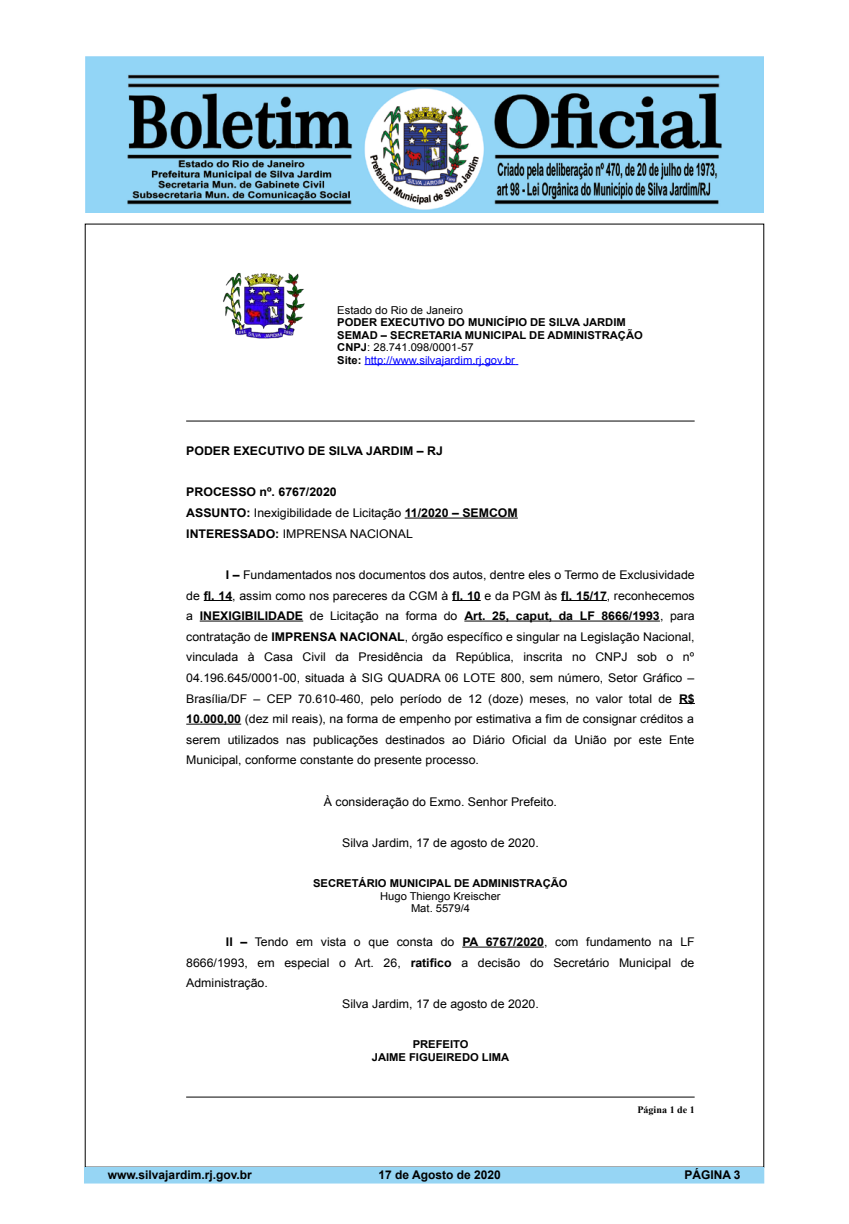
<style>
.page{position:relative;width:849px;height:1224px;background:#fff}
.page>*{position:absolute;margin:0;border:0;box-sizing:border-box;transform-origin:0 0}
.t1{font:12px/20.6px "Arial";color:#000;text-align:justify}
.t2{font:700 12px/20.6px "Arial";color:#000}
.t3{font:700 10.9px/12.5px "Arial";color:#000}
.t4{font:10.9px/12.5px "Arial";color:#000;text-align:center}
.t5{font:700 9.8px "Times New Roman";color:#000}
.s1{font-weight:400}
.s2{font-weight:400;color:#00f}
.s3{font-weight:700}
</style>
<div class="page">
<img style="left:85px;top:57px;width:679px;height:155px">
<div style="left:84px;top:1167px;width:680px;height:16px;background:#96d5f4"></div>
<hr style="left:364px;top:364px;width:151px;height:1px;background:#00f">
<hr style="left:405px;top:518px;width:113px;height:1px;background:#000">
<svg style="left:204px;top:600px;width:28px;height:1px"></svg>
<svg style="left:452px;top:600px;width:29px;height:1px"></svg>
<hr style="left:561px;top:600px;width:46px;height:1px;background:#000">
<hr style="left:200px;top:621px;width:103px;height:1px;background:#000">
<hr style="left:464px;top:621px;width:196px;height:1px;background:#000">
<svg style="left:679px;top:703px;width:16px;height:1px"></svg>
<hr style="left:186px;top:724px;width:55px;height:1px;background:#000">
<svg style="left:462px;top:947px;width:24px;height:1px"></svg>
<hr style="left:486px;top:947px;width:30px;height:1px;background:#000">
<svg style="left:516px;top:947px;width:28px;height:1px"></svg>
<hr style="left:186px;top:421px;width:508px;height:1px;background:#000">
<hr style="left:186px;top:1097px;width:508px;height:1px;background:#000">
<img style="left:223px;top:273px;width:82px;height:66px">
<p class="t4" style="left:337px;top:304px;width:127px">Estado do Rio de Janeiro</p>
<p class="t3" style="left:337px;top:316px;width:307px">PODER EXECUTIVO DO MUNICÍPIO DE SILVA JARDIM SEMAD – SECRETARIA MUNICIPAL DE ADMINISTRAÇÃO CNPJ<span class="s1">: 28.741.098/0001-57<br></span>Site: <span class="s2">http://www.silvajardim.rj.gov.br</span></p>
<p class="t2" style="left:186px;top:441px;width:258px">PODER EXECUTIVO DE SILVA JARDIM – RJ</p>
<p class="t2" style="left:186px;top:482px;width:333px">PROCESSO nº. 6767/2020<br>ASSUNTO: <span class="s1">Inexigibilidade de Licitação</span> 11/2020 – SEMCOM<br>INTERESSADO: <span class="s1">IMPRENSA NACIONAL</span></p>
<p class="t1" style="left:186px;top:564px;width:510px;text-indent:40px"><span class="s3">I –</span> Fundamentados nos documentos dos autos, dentre eles o Termo de Exclusividade de <span class="s3">fl. 14</span>, assim como nos pareceres da CGM à <span class="s3">fl. 10</span> e da PGM às <span class="s3">fl. 15/17</span>, reconhecemos a <span class="s3">INEXIGIBILIDADE</span> de Licitação na forma do <span class="s3">Art. 25, caput, da LF 8666/1993</span>, para contratação de <span class="s3">IMPRENSA NACIONAL</span>, órgão específico e singular na Legislação Nacional, vinculada à Casa Civil da Presidência da República, inscrita no CNPJ sob o nº 04.196.645/0001-00, situada à SIG QUADRA 06 LOTE 800, sem número, Setor Gráfico – Brasília/DF – CEP 70.610-460, pelo período de 12 (doze) meses, no valor total de <span class="s3">R$ 10.000,00</span> (dez mil reais), na forma de empenho por estimativa a fim de consignar créditos a serem utilizados nas publicações destinados ao Diário Oficial da União por este Ente Municipal, conforme constante do presente processo.</p>
<p class="t1" style="left:324px;top:791px;width:234px">À consideração do Exmo. Senhor Prefeito.</p>
<p class="t1" style="left:342px;top:832px;width:198px">Silva Jardim, 17 de agosto de 2020.</p>
<p class="t3" style="left:313px;top:877px;width:256px">SECRETÁRIO MUNICIPAL DE ADMINISTRAÇÃO</p>
<p class="t4" style="left:380px;top:890px;width:122px">Hugo Thiengo Kreischer<br>Mat. 5579/4</p>
<p class="t1" style="left:226px;top:932px;width:470px"><span class="s3">II –</span> Tendo em vista o que consta do <span class="s3">PA 6767/ 2020</span>, com fundamento na LF</p>
<p class="t1" style="left:186px;top:952px;width:509px">8666/1993, em especial o Art. 26, <span class="s3">ratifico</span> a decisão do Secretário Municipal de</p>
<p class="t1" style="left:186px;top:973px;width:83px">Administração.</p>
<p class="t1" style="left:342px;top:994px;width:198px">Silva Jardim, 17 de agosto de 2020.</p>
<p class="t3" style="left:372px;top:1038px;width:139px;text-align:center">PREFEITO<br>JAIME FIGUEIREDO LIMA</p>
<p class="t5" style="left:637px;top:1106px;width:59px">Página 1 de 1</p>
<p class="t2" style="left:108px;top:1165px;width:146px">www.silvajardim.rj.gov.br</p>
<p class="t2" style="left:378px;top:1165px;width:124px">17 de Agosto de 2020</p>
<p class="t2" style="left:684px;top:1165px;width:58px">PÁGINA 3</p>
</div>
